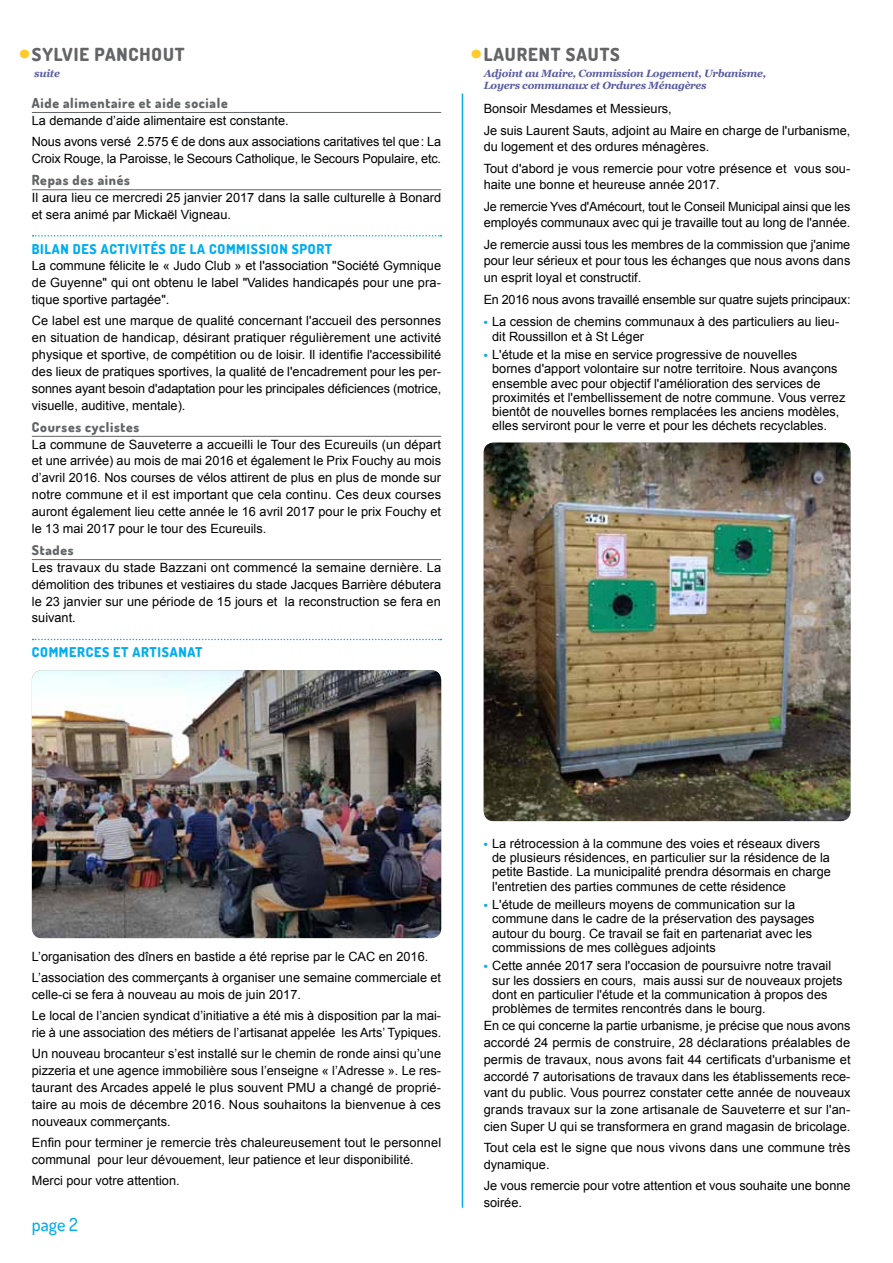
<style>
.page{position:relative;width:893px;height:1263px;background:#fff}
.page>*{position:absolute;margin:0;border:0;box-sizing:border-box;transform-origin:0 0}
.t1{font:800 18px "Dosis";letter-spacing:.05em;color:#636466}
.t2{font:500 18px "Dosis";color:#00aeef}
.t3{font:800 13.8px "Dosis";letter-spacing:.05em;color:#636466}
.t4{font:800 13.5px "Dosis";letter-spacing:.05em;color:#00aeef}
.t5{font:800 13.5px "Dosis";letter-spacing:.05em;color:#636466}
.t6{font:12.75px/16.8px "Arial";color:#000}
.t7{font:italic 700 10.5px/12px "Georgia";letter-spacing:-.025em;color:#595ca2}
.s1{font-size:33px;color:#ffca2b}
.s2{font-family:"Dosis";font-weight:800;font-size:12px;color:#00aeef}
</style>
<div class="page">
<hr style="left:32px;top:112px;width:409px;height:1px;background:#636466">
<hr style="left:32px;top:189px;width:409px;height:1px;background:#636466">
<svg style="left:33px;top:235px;width:408px;height:2px"></svg>
<hr style="left:32px;top:436px;width:409px;height:1px;background:#636466">
<hr style="left:32px;top:559px;width:409px;height:1px;background:#636466">
<svg style="left:33px;top:639px;width:408px;height:1px"></svg>
<img style="left:484px;top:443px;width:366px;height:378px">
<img style="left:32px;top:670px;width:409px;height:268px">
<hr style="left:462px;top:94px;width:1px;height:1114px;background:#00aeef">
<h1 class="t1" style="left:19px;top:43px;width:167px"><span class="s1">•</span> Sylvie PANCHOUT</h1>
<p class="t7" style="left:34px;top:68px;width:27px">suite</p>
<p class="t3" style="left:32px;top:94px;width:197px">Aide alimentaire et aide sociale</p>
<p class="t6" style="left:32px;top:110px;width:411px;line-height:21.1px">La demande d’aide alimentaire est constante.<br>Nous avons versé 2.575 € de dons aux associations caritatives tel que: La</p>
<p class="t6" style="left:32px;top:150px;width:411px">Croix Rouge, la Paroisse, le Secours Catholique, le Secours Populaire, etc.</p>
<p class="t3" style="left:32px;top:171px;width:100px">Repas des ainés</p>
<p class="t6" style="left:32px;top:189px;width:411px">Il aura lieu ce mercredi 25 janvier 2017 dans la salle culturelle à Bonard et sera animé par Mickaël Vigneau.</p>
<p class="t4" style="left:32px;top:240px;width:302px">BILAN DES ACTIVITéS DE LA COMMISSION SPORT</p>
<p class="t6" style="left:32px;top:258px;width:411px;text-align:justify">La commune félicite le « Judo Club » et l'association "Société Gymnique de Guyenne" qui ont obtenu le label "Valides handicapés pour une pra&shy;tique sportive partagée".</p>
<p class="t6" style="left:32px;top:313px;width:411px;text-align:justify">Ce label est une marque de qualité concernant l'accueil des personnes en situation de handicap, désirant pratiquer régulièrement une activité physique et sportive, de compétition ou de loisir. Il identifie l'accessibilité des lieux de pratiques sportives, la qualité de l'encadrement pour les per&shy;sonnes ayant besoin d'adaptation pour les principales déficiences (motrice, visuelle, auditive, mentale).</p>
<p class="t5" style="left:32px;top:418px;width:109px">Courses cyclistes</p>
<p class="t6" style="left:32px;top:436px;width:411px;text-align:justify">La commune de Sauveterre a accueilli le Tour des Ecureuils (un départ et une arrivée) au mois de mai 2016 et également le Prix Fouchy au mois d’avril 2016. Nos courses de vélos attirent de plus en plus de monde sur notre commune et il est important que cela continu. Ces deux courses auront également lieu cette année le 16 avril 2017 pour le prix Fouchy et le 13 mai 2017 pour le tour des Ecureuils.</p>
<p class="t5" style="left:32px;top:541px;width:43px">Stades</p>
<p class="t6" style="left:32px;top:559px;width:411px;text-align:justify">Les travaux du stade Bazzani ont commencé la semaine dernière. La démolition des tribunes et vestiaires du stade Jacques Barrière débutera le 23 janvier sur une période de 15 jours et la reconstruction se fera en suivant.</p>
<p class="t4" style="left:32px;top:644px;width:172px">COMMERCES ET ARTISANAT</p>
<h1 class="t1" style="left:471px;top:43px;width:25px"><span class="s1">•</span> Laur</h1>
<h1 class="t1" style="left:528px;top:43px;width:93px">ent SAUTS</h1>
<p class="t7" style="left:484px;top:68px;width:284px">Adjoint au Maire, Commission Logement, Urbanisme,<br>Loyers communaux et Ordures Ménagères</p>
<p class="t6" style="left:484px;top:99px;width:368px;line-height:21.1px">Bonsoir Mesdames et Messieurs,<br>Je suis Laurent Sauts, adjoint au Maire en charge de l'urbanisme,</p>
<p class="t6" style="left:484px;top:137px;width:368px;line-height:21.1px">du logement et des ordures ménagères.<br>Tout d'abord je vous remercie pour votre présence et vous sou-</p>
<p class="t6" style="left:484px;top:175px;width:368px;line-height:21.1px">haite une bonne et heureuse année 2017.<br>Je remercie Yves d'Amécourt, tout le Conseil Municipal ainsi que les</p>
<p class="t6" style="left:484px;top:213px;width:368px;line-height:21.1px">employés communaux avec qui je travaille tout au long de l'année.<br>Je remercie aussi tous les membres de la commission que j'anime</p>
<p class="t6" style="left:484px;top:253px;width:368px">pour leur sérieux et pour tous les échanges que nous avons dans un esprit loyal et constructif.</p>
<p class="t6" style="left:484px;top:291px;width:368px">En 2016 nous avons travaillé ensemble sur quatre sujets principaux:</p>
<p class="t6" style="left:492px;top:315px;width:349px;line-height:14.2px;text-indent:-9px"><span class="s2">•</span> La cession de chemins communaux à des particuliers au lieu&shy;dit Roussillon et à St Léger</p>
<p class="t6" style="left:492px;top:348px;width:355px;line-height:14.2px;text-indent:-9px"><span class="s2">•</span> L'étude et la mise en service progressive de nouvelles<br>bornes d'apport volontaire sur notre territoire. Nous avançons ensemble avec pour objectif l'amélioration des services de proximités et l'embellissement de notre commune. Vous verrez bientôt de nouvelles bornes remplacées les anciens modèles, elles serviront pour le verre et pour les déchets recyclables.</p>
<p class="t6" style="left:32px;top:946px;width:411px;line-height:21.1px">L’organisation des dîners en bastide a été reprise par le CAC en 2016.<br>L’association des commerçants à organiser une semaine commerciale et</p>
<p class="t6" style="left:32px;top:984px;width:411px;line-height:21.1px">celle-ci se fera à nouveau au mois de juin 2017.<br>Le local de l’ancien syndicat d’initiative a été mis à disposition par la mai-</p>
<p class="t6" style="left:32px;top:1022px;width:411px;line-height:21.1px">rie à une association des métiers de l’artisanat appelée les Arts’ Typiques.<br>Un nouveau brocanteur s’est installé sur le chemin de ronde ainsi qu’une</p>
<p class="t6" style="left:32px;top:1062px;width:411px;text-align:justify">pizzeria et une agence immobilière sous l’enseigne « l’Adresse ». Le res&shy;taurant des Arcades appelé le plus souvent PMU a changé de proprié&shy;taire au mois de décembre 2016. Nous souhaitons la bienvenue à ces nouveaux commerçants.</p>
<p class="t6" style="left:32px;top:1134px;width:411px">Enfin pour terminer je remercie très chaleureusement tout le personnel communal pour leur dévouement, leur patience et leur disponibilité.</p>
<p class="t6" style="left:32px;top:1172px;width:149px">Merci pour votre attention.</p>
<h1 class="t2" style="left:32px;top:1213px;width:47px">page 2</h1>
<p class="t6" style="left:492px;top:836px;width:340px;line-height:14.2px;text-indent:-9px"><span class="s2">•</span> La rétrocession à la commune des voies et réseaux divers de plusieurs résidences, en particulier sur la résidence de la petite Bastide. La municipalité prendra désormais en charge l'entretien des parties communes de cette résidence</p>
<p class="t6" style="left:492px;top:898px;width:324px;line-height:14.2px;text-indent:-9px"><span class="s2">•</span> L'étude de meilleurs moyens de communication sur la commune dans le cadre de la préservation des paysages autour du bourg. Ce travail se fait en partenariat avec les commissions de mes collègues adjoints</p>
<p class="t6" style="left:492px;top:959px;width:352px;line-height:14.2px;text-indent:-9px"><span class="s2">•</span> Cette année 2017 sera l'occasion de poursuivre notre travail sur les dossiers en cours, mais aussi sur de nouveaux projets dont en particulier l'étude et la communication à propos des problèmes de termites rencontrés dans le bourg.</p>
<p class="t6" style="left:484px;top:1017px;width:368px;text-align:justify">En ce qui concerne la partie urbanisme, je précise que nous avons accordé 24 permis de construire, 28 déclarations préalables de permis de travaux, nous avons fait 44 certificats d'urbanisme et accordé 7 autorisations de travaux dans les établissements rece&shy;vant du public. Vous pourrez constater cette année de nouveaux grands travaux sur la zone artisanale de Sauveterre et sur l'an&shy;cien Super U qui se transformera en grand magasin de bricolage.</p>
<p class="t6" style="left:484px;top:1139px;width:368px">Tout cela est le signe que nous vivons dans une commune très dynamique.</p>
<p class="t6" style="left:484px;top:1177px;width:368px">Je vous remercie pour votre attention et vous souhaite une bonne soirée.</p>
</div>
